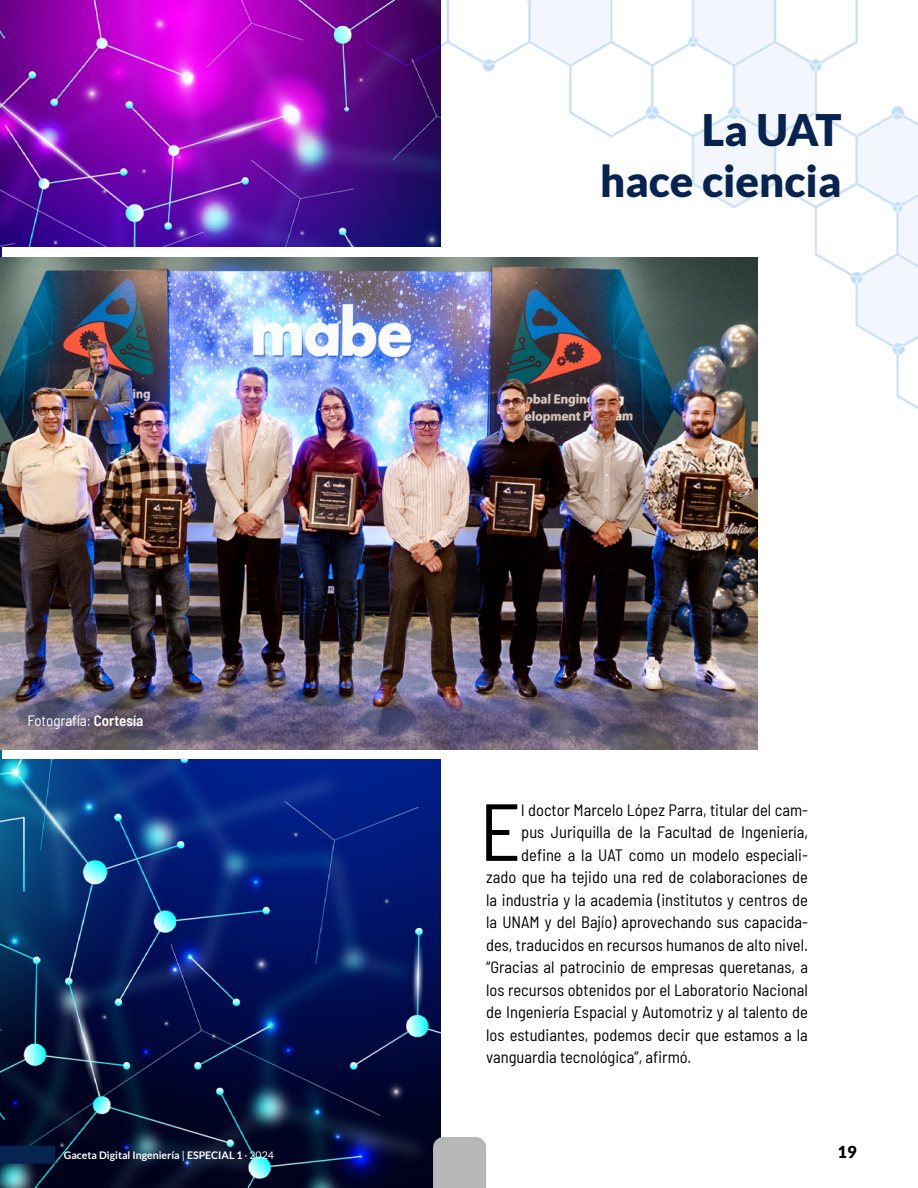
<style>
.page{position:relative;width:918px;height:1188px;background:#fff}
.page>*{position:absolute;margin:0;border:0;box-sizing:border-box;transform-origin:0 0}
.t1{font:semi-condensed 80.85px "Barlow";color:#000}
.t2{font:900 43.5px/51px "Lato";color:#072450;text-align:right}
.t3{font:semi-condensed 16.5px "Barlow";color:#000}
.t4{font:900 16.5px "Lato";color:#000}
.t5{font:semi-condensed 15px "Barlow";color:#fff}
.t6{font:700 10.5px "Lato";color:#fff}
.s1{font-weight:600}
.s2{font-weight:400}
</style>
<div class="page">
<img style="left:0;top:0;width:440px;height:1188px">
<div style="left:2px;top:247px;width:764px;height:512px;background:#fff"></div>
<img style="left:0;top:257px;width:757px;height:492px">
<img style="left:367px;top:0;width:551px;height:629px">
<div style="left:433px;top:1137px;width:53px;height:51px;background:#b7b7b7"></div>
<div style="left:0;top:1146px;width:55px;height:18px;background:#072450"></div>
<p class="t5" style="left:28px;top:710px;width:117px">Fotografía: <span class="s1">Cortesía</span></p>
<p class="t6" style="left:64px;top:1149px;width:212px">Gaceta Digital Ingeniería <span class="s2">|</span> ESPECIAL 1 <span class="s2">· 2024</span></p>
<h2 class="t2" style="left:600px;top:103px;width:243px">La UAT hace ciencia</h2>
<h1 class="t1" style="left:480px;top:774px;width:43px">E</h1>
<p class="t3" style="left:521px;top:798px;width:288px">l doctor Marcelo López Parra, titular del cam-</p>
<p class="t3" style="left:521px;top:821px;width:288px">pus Juriquilla de la Facultad de Ingeniería,</p>
<p class="t3" style="left:521px;top:843px;width:288px">define a la UAT como un modelo especiali-</p>
<p class="t3" style="left:486px;top:866px;width:323px">zado que ha tejido una red de colaboraciones de</p>
<p class="t3" style="left:486px;top:888px;width:323px">la industria y la academia (institutos y centros de</p>
<p class="t3" style="left:486px;top:911px;width:323px">la UNAM y del Bajío) aprovechando sus capacida-</p>
<p class="t3" style="left:486px;top:933px;width:323px">des, traducidos en recursos humanos de alto nivel.</p>
<p class="t3" style="left:486px;top:956px;width:323px">“Gracias al patrocinio de empresas queretanas, a</p>
<p class="t3" style="left:486px;top:978px;width:323px">los recursos obtenidos por el Laboratorio Nacional</p>
<p class="t3" style="left:486px;top:1001px;width:323px">de Ingeniería Espacial y Automotriz y al talento de</p>
<p class="t3" style="left:486px;top:1023px;width:323px">los estudiantes, podemos decir que estamos a la</p>
<p class="t3" style="left:486px;top:1046px;width:207px">vanguardia tecnológica”, afirmó.</p>
<p class="t4" style="left:838px;top:1143px;width:21px">19</p>
</div>
